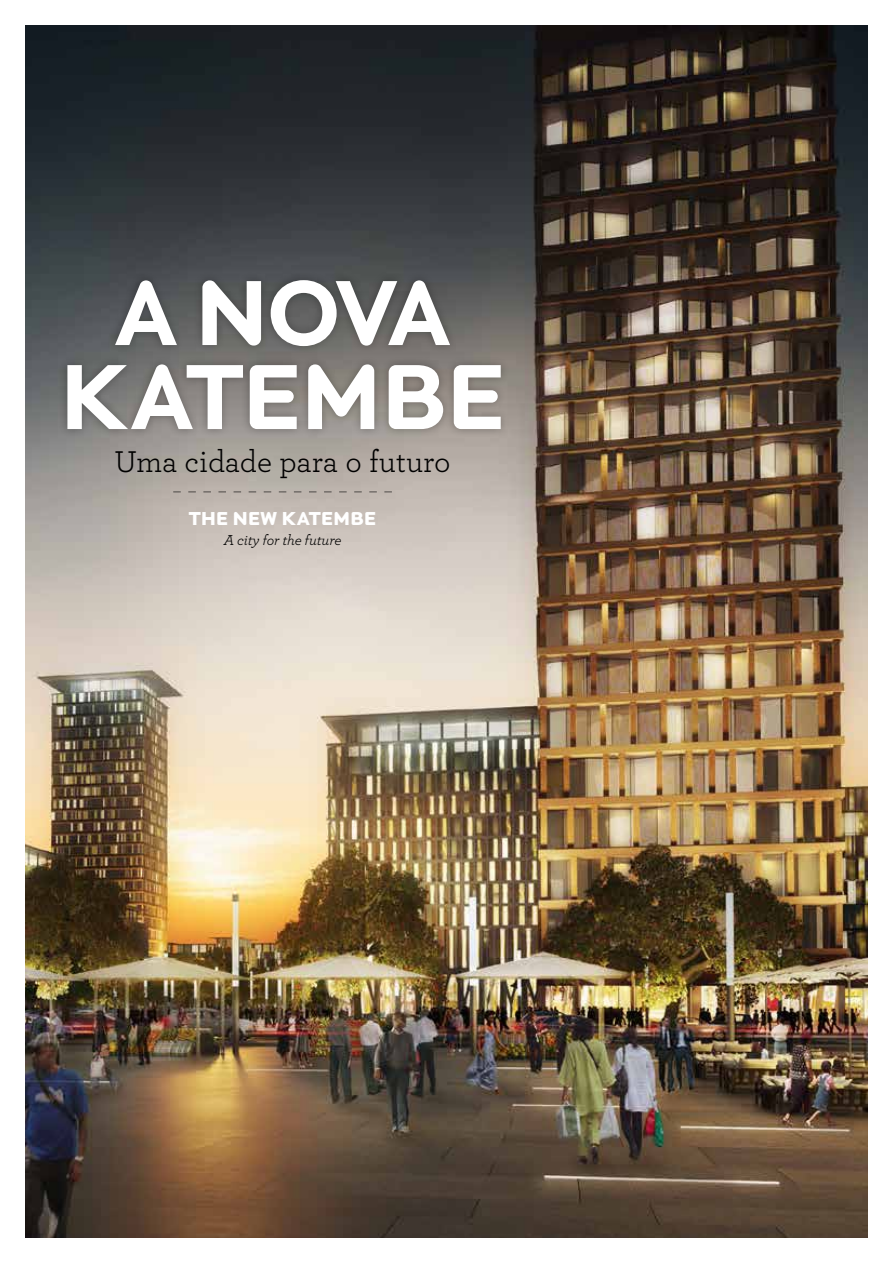
<style>
.page{position:relative;width:893px;height:1263px;background:#fff}
.page>*{position:absolute;margin:0;border:0;box-sizing:border-box;transform-origin:0 0}
.t1{font:700 96px/84px "Locator Display";letter-spacing:-.03em;color:#fff;text-align:center}
.t2{font:31.5px "Archer";color:#000}
.t3{font:900 19.5px "Locator Display";letter-spacing:-.01em;color:#fff}
.t4{font:italic 15px "Archer";letter-spacing:-.01em;color:#000}
</style>
<div class="page">
<img style="left:26px;top:26px;width:841px;height:1211px">
<div style="left:58px;top:271px;width:452px;height:167px;background:#000;opacity:.3"></div>
<svg style="left:173px;top:491px;width:219px;height:1px"></svg>
<h1 class="t1" style="left:59px;top:273px;width:449px">A NOVA<br>KATEMBE</h1>
<p class="t2" style="left:115px;top:440px;width:337px">Uma cidade para o futuro</p>
<p class="t3" style="left:189px;top:506px;width:189px">THE NEW KATEMBE</p>
<p class="t4" style="left:224px;top:529px;width:119px">A city for the future</p>
</div>
